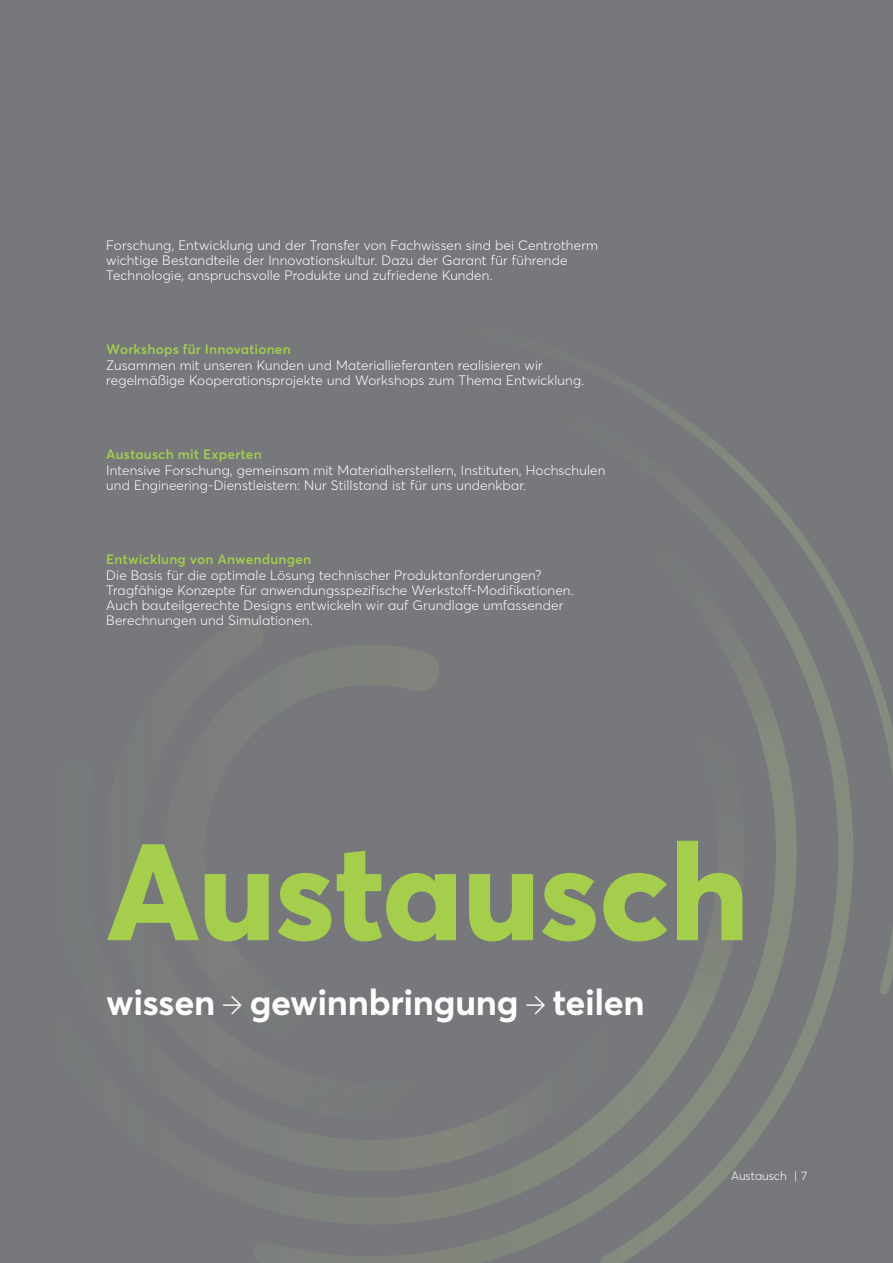
<style>
.page{position:relative;width:893px;height:1263px;background:#76787b}
.page>*{position:absolute;margin:0;border:0;box-sizing:border-box;transform-origin:0 0}
.t1{font:800 135px "Averta PE";color:#a4ce4c}
.t2{font:700 36px "Averta PE";letter-spacing:-.01em;color:#fff}
.t3{font:300 13.5px/15px "Averta PE";letter-spacing:.01em;color:#fff}
.t4{font:600 13.5px "Averta PE";letter-spacing:.01em;color:#a4ce4c}
.t5{font:300 12px "Averta PE";color:#fff}
</style>
<div class="page">
<img style="left:365px;top:645px;width:74px;height:46px">
<img style="left:364px;top:1120px;width:123px;height:51px">
<img style="left:364px;top:1174px;width:194px;height:34px">
<img style="left:499px;top:1122px;width:128px;height:52px">
<img style="left:588px;top:1071px;width:84px;height:51px">
<img style="left:639px;top:968px;width:86px;height:103px">
<img style="left:698px;top:923px;width:37px;height:45px">
<img style="left:364px;top:1208px;width:235px;height:55px">
<img style="left:559px;top:1155px;width:109px;height:55px">
<img style="left:637px;top:1101px;width:78px;height:55px">
<img style="left:688px;top:1048px;width:60px;height:54px">
<img style="left:724px;top:994px;width:48px;height:55px">
<img style="left:747px;top:669px;width:50px;height:326px">
<img style="left:738px;top:669px;width:10px;height:33px">
<img style="left:600px;top:1212px;width:90px;height:51px">
<img style="left:669px;top:1160px;width:72px;height:52px">
<img style="left:722px;top:1108px;width:57px;height:52px">
<img style="left:761px;top:1004px;width:67px;height:104px">
<img style="left:800px;top:634px;width:53px;height:371px">
<img style="left:749px;top:553px;width:52px;height:116px">
<img style="left:727px;top:539px;width:22px;height:37px">
<img style="left:880px;top:929px;width:13px;height:65px">
<img style="left:842px;top:599px;width:51px;height:179px">
<img style="left:791px;top:521px;width:52px;height:96px">
<img style="left:742px;top:466px;width:50px;height:69px">
<img style="left:692px;top:423px;width:50px;height:54px">
<img style="left:662px;top:406px;width:30px;height:27px">
<p class="t3" style="left:106px;top:237px;width:493px">Forschung, Entwicklung und der Transfer von Fachwissen sind bei Centrotherm wichtige Bestandteile der Innovationskultur. Dazu der Garant für führende<br>Technologie, anspruchsvolle Produkte und zufriedene Kunden.</p>
<p class="t4" style="left:106px;top:339px;width:186px">Workshops für Innovationen</p>
<p class="t3" style="left:106px;top:357px;width:479px">Zusammen mit unseren Kunden und Materiallieferanten realisieren wir regelmäßige Kooperationsprojekte und Workshops zum Thema Entwicklung.</p>
<p class="t4" style="left:106px;top:444px;width:157px">Austausch mit Experten</p>
<p class="t3" style="left:106px;top:462px;width:500px">Intensive Forschung, gemeinsam mit Materialherstellern, Instituten, Hochschulen und Engineering-Dienstleistern: Nur Stillstand ist für uns undenkbar.</p>
<p class="t4" style="left:106px;top:549px;width:206px">Entwicklung von Anwendungen</p>
<p class="t3" style="left:106px;top:567px;width:469px">Die Basis für die optimale Lösung technischer Produkt an forder ungen?<br>Tragfähige Konzepte für anwendungsspezifische Werkstoff-Modifikationen.<br>Auch bauteilgerechte Designs entwickeln wir auf Grundlage umfassender Berechnungen und Simulationen.</p>
<h1 class="t1" style="left:106px;top:797px;width:644px">Austausch</h1>
<h2 class="t2" style="left:106px;top:977px;width:540px">wissen gewinnbringung teilen</h2>
<p class="t5" style="left:731px;top:1168px;width:78px">Austausch | 7</p>
</div>
